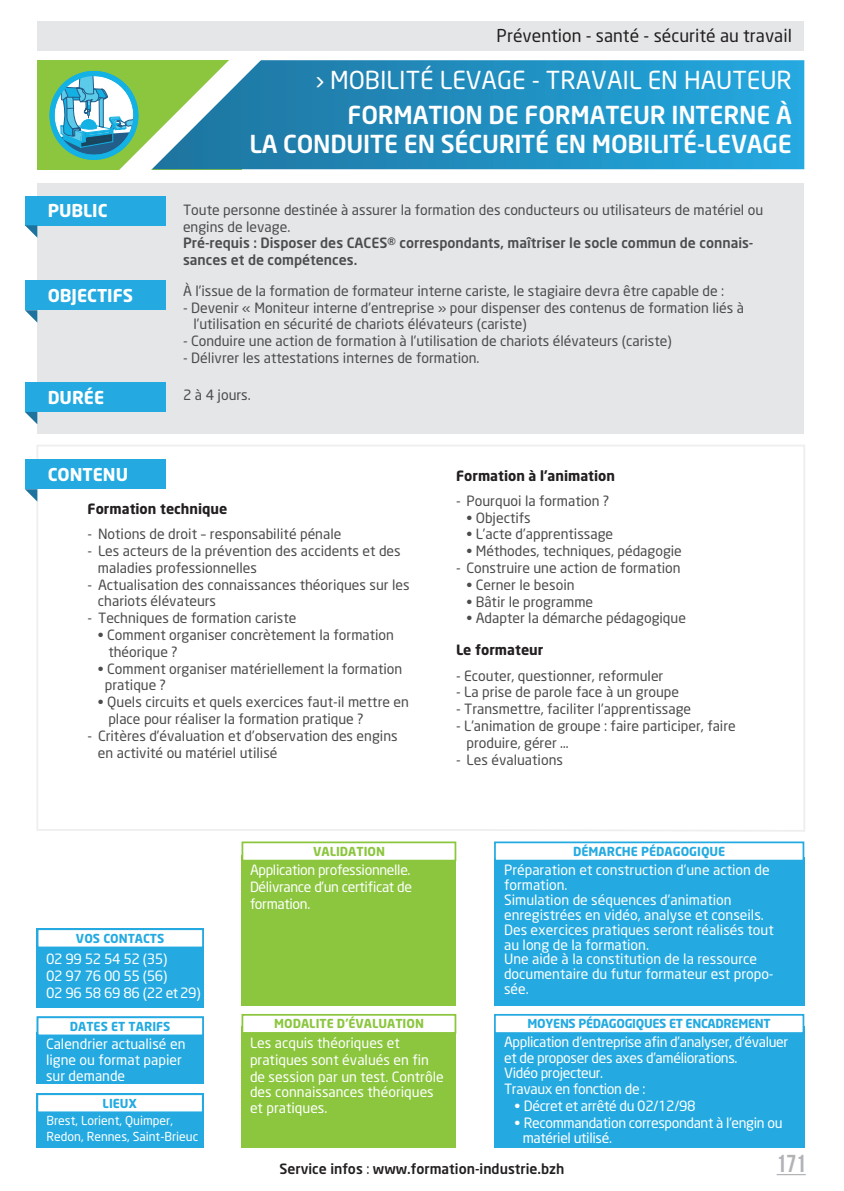
<style>
.page{position:relative;width:844px;height:1191px;background:#fff}
.page>*{position:absolute;margin:0;border:0;box-sizing:border-box;transform-origin:0 0}
.t1{font:500 24.5px "Neo Sans";letter-spacing:-.01em;color:#fff}
.t2{font:24.5px "Neo Sans";color:#fff}
.Sommaire-formation_c{font:24.5px "Bebas Neue";color:#b2b3b7}
.t3{font:17.5px "Neo Sans";color:#231f20}
.t4{font:700 17.5px "Neo Sans";color:#fff}
.Style_de_paragraphe{font:14px/16.8px "Neo Sans";color:#4b4c4d}
.Style_de_paragraphe-2{font:14px/14.9px "Neo Sans";color:#fff}
.Style_de_paragraphe-3{font:14px/16.8px "Neo Sans";letter-spacing:-.025em;color:#fff}
.t5{font:500 14px/16.8px "Neo Sans";color:#4b4c4d}
.t6{font:700 14px "Neo Sans";color:#231f20}
.t7{font:500 14px "Neo Sans";color:#231f20}
.Style_de_paragraphe-4{font:700 12.25px "Neo Sans";color:#24aae1}
.t8{font:12.25px/15.8px "Neo Sans";color:#fff}
.Style_de_paragraphe-5{font:700 12.25px "Neo Sans";letter-spacing:-.025em;color:#24aae1}
.Style_de_paragraphe-6{font:700 12.25px "Neo Sans";color:#8bc63e}
.s1{font-weight:400}
</style>
<div class="page">
<svg style="left:776px;top:1174px;width:29px;height:1px"></svg>
<svg style="left:36px;top:445px;width:769px;height:387px"></svg>
<div style="left:241px;top:855px;width:215px;height:151px;background:#8bc63e"></div>
<div style="left:241px;top:841px;width:215px;height:20px;background:#fff;border:2px solid #8bc63e"></div>
<div style="left:241px;top:1026px;width:215px;height:121px;background:#8bc63e"></div>
<div style="left:241px;top:1014px;width:215px;height:19px;background:#fff;border:2px solid #8bc63e"></div>
<div style="left:37px;top:60px;width:204px;height:109px;background:#8bc63e"></div>
<svg style="left:264px;top:60px;width:540px;height:109px;background:#2192c3"></svg>
<div style="left:37px;top:183px;width:767px;height:251px;background:#e5e6e8"></div>
<div style="left:25px;top:196px;width:140px;height:29px;background:#24aae1"></div>
<svg style="left:25px;top:225px;width:12px;height:13px"></svg>
<div style="left:25px;top:281px;width:140px;height:29px;background:#24aae1"></div>
<svg style="left:25px;top:310px;width:12px;height:12px"></svg>
<div style="left:25px;top:382px;width:140px;height:30px;background:#24aae1"></div>
<svg style="left:25px;top:412px;width:12px;height:12px"></svg>
<svg style="left:47px;top:60px;width:217px;height:110px"></svg>
<div style="left:37px;top:21px;width:767px;height:30px;background:#e5e6e8"></div>
<div style="left:25px;top:459px;width:140px;height:30px;background:#24aae1"></div>
<svg style="left:25px;top:489px;width:12px;height:12px"></svg>
<div style="left:494px;top:857px;width:310px;height:149px;background:#24aae1"></div>
<div style="left:494px;top:841px;width:310px;height:20px;background:#fff;border:2px solid #24aae1"></div>
<div style="left:494px;top:1026px;width:310px;height:121px;background:#24aae1"></div>
<div style="left:494px;top:1014px;width:310px;height:20px;background:#fff;border:2px solid #24aae1"></div>
<div style="left:36px;top:1093px;width:168px;height:54px;background:#24aae1"></div>
<div style="left:36px;top:1093px;width:168px;height:20px;background:#fff;border:2px solid #24aae1"></div>
<div style="left:37px;top:1032px;width:167px;height:51px;background:#24aae1"></div>
<div style="left:37px;top:1016px;width:167px;height:20px;background:#fff;border:2px solid #24aae1"></div>
<div style="left:37px;top:928px;width:167px;height:79px;background:#24aae1"></div>
<div style="left:37px;top:928px;width:167px;height:20px;background:#fff;border:2px solid #24aae1"></div>
<p class="t3" style="left:496px;top:25px;width:297px">Prévention - santé - sécurité au travail</p>
<p class="t2" style="left:315px;top:65px;width:478px">› MOBILITÉ LEVAGE - TRAVAIL EN HAUTEUR</p>
<p class="t4" style="left:48px;top:199px;width:61px">PUBLIC</p>
<p class="t4" style="left:48px;top:284px;width:87px">OBJECTIFS</p>
<p class="t1" style="left:347px;top:99px;width:446px">FORMATION DE FORMATEUR INTERNE À</p>
<p class="t1" style="left:249px;top:129px;width:544px">LA CONDUITE EN SÉCURITÉ EN MOBILITÉ-LEVAGE</p>
<p class="Style_de_paragraphe" style="left:183px;top:201px;width:581px">Toute personne destinée à assurer la formation des conducteurs ou utilisateurs de matériel ou engins de levage.</p>
<p class="t5" style="left:183px;top:235px;width:572px">Pré-requis : Disposer des CACES® correspondants, maîtriser le socle commun de connais&shy;sances et de compétences.</p>
<p class="Style_de_paragraphe" style="left:183px;top:282px;width:542px">À l’issue de la formation de formateur interne cariste, le stagiaire devra être capable de :</p>
<p class="Style_de_paragraphe" style="left:193px;top:299px;width:552px;text-indent:-10px">- Devenir « Moniteur interne d’entreprise » pour dispenser des contenus de formation liés à l’utilisation en sécurité de chariots élévateurs (cariste)</p>
<p class="Style_de_paragraphe" style="left:183px;top:332px;width:490px">- Conduire une action de formation à l’utilisation de chariots élévateurs (cariste)</p>
<p class="Style_de_paragraphe" style="left:183px;top:349px;width:298px">- Délivrer les attestations internes de formation.</p>
<p class="t4" style="left:48px;top:386px;width:58px">DURÉE</p>
<p class="Style_de_paragraphe" style="left:183px;top:386px;width:69px">2 à 4 jours.</p>
<p class="t4" style="left:48px;top:463px;width:82px">CONTENU</p>
<p class="t6" style="left:456px;top:466px;width:160px">Formation à l’animation</p>
<p class="Style_de_paragraphe" style="left:456px;top:492px;width:155px">- Pourquoi la formation ?</p>
<p class="Style_de_paragraphe" style="left:466px;top:509px;width:66px">• Objectifs</p>
<p class="Style_de_paragraphe" style="left:466px;top:525px;width:148px">• L’acte d’apprentissage</p>
<p class="Style_de_paragraphe" style="left:466px;top:542px;width:217px">• Méthodes, techniques, pédagogie</p>
<p class="Style_de_paragraphe" style="left:456px;top:559px;width:226px">- Construire une action de formation</p>
<p class="Style_de_paragraphe" style="left:466px;top:576px;width:110px">• Cerner le besoin</p>
<p class="Style_de_paragraphe" style="left:466px;top:593px;width:128px">• Bâtir le programme</p>
<p class="Style_de_paragraphe" style="left:466px;top:609px;width:221px">• Adapter la démarche pédagogique</p>
<p class="t6" style="left:88px;top:500px;width:141px">Formation technique</p>
<p class="Style_de_paragraphe" style="left:88px;top:525px;width:255px">- Notions de droit – responsabilité pénale</p>
<p class="Style_de_paragraphe" style="left:98px;top:542px;width:304px;text-indent:-10px">- Les acteurs de la prévention des accidents et des maladies professionnelles</p>
<p class="Style_de_paragraphe" style="left:98px;top:576px;width:313px;text-indent:-10px">- Actualisation des connaissances théoriques sur les chariots élévateurs</p>
<p class="Style_de_paragraphe" style="left:88px;top:609px;width:210px">- Techniques de formation cariste</p>
<p class="Style_de_paragraphe" style="left:108px;top:626px;width:287px;text-indent:-10px">• Comment organiser concrètement la formation théorique ?</p>
<p class="Style_de_paragraphe" style="left:105px;top:660px;width:299px;text-indent:-7px">• Comment organiser matériellement la formation pratique ?</p>
<p class="Style_de_paragraphe" style="left:108px;top:693px;width:302px;text-indent:-10px">• Quels circuits et quels exercices faut-il mettre en place pour réaliser la formation pratique ?</p>
<p class="Style_de_paragraphe" style="left:98px;top:727px;width:301px;text-indent:-10px">- Critères d’évaluation et d’observation des engins en activité ou matériel utilisé</p>
<p class="t6" style="left:456px;top:641px;width:89px">Le formateur</p>
<p class="Style_de_paragraphe" style="left:456px;top:667px;width:209px">- Ecouter, questionner, reformuler</p>
<p class="Style_de_paragraphe" style="left:456px;top:683px;width:224px">- La prise de parole face à un groupe</p>
<p class="Style_de_paragraphe" style="left:456px;top:700px;width:236px">- Transmettre, faciliter l’apprentissage</p>
<p class="Style_de_paragraphe" style="left:466px;top:717px;width:271px;text-indent:-10px">- L’animation de groupe : faire participer, faire produire, gérer …</p>
<p class="Style_de_paragraphe" style="left:456px;top:751px;width:108px">- Les évaluations</p>
<p class="Style_de_paragraphe-4" style="left:76px;top:930px;width:90px">VOS CONTACTS</p>
<p class="Style_de_paragraphe-3" style="left:46px;top:950px;width:123px">02 99 52 54 52 (35)</p>
<p class="Style_de_paragraphe-3" style="left:46px;top:967px;width:156px">02 97 76 00 55 (56)<br>02 96 58 69 86 (22 et 29)</p>
<p class="Style_de_paragraphe-4" style="left:70px;top:1018px;width:102px">DATES ET TARIFS</p>
<p class="Style_de_paragraphe-2" style="left:46px;top:1036px;width:141px;line-height:15.8px">Calendrier actualisé en ligne ou format papier sur demande</p>
<p class="t8" style="left:47px;top:1112px;width:153px">Brest, Lorient, Quimper,<br>Redon, Rennes, Saint-Brieuc</p>
<p class="Style_de_paragraphe-4" style="left:103px;top:1095px;width:36px">LIEUX</p>
<p class="Style_de_paragraphe-6" style="left:313px;top:843px;width:73px">VALIDATION</p>
<p class="Style_de_paragraphe-3" style="left:250px;top:861px;width:162px">Application professionnelle.</p>
<p class="Style_de_paragraphe-3" style="left:250px;top:878px;width:163px">Délivrance d’un certificat de formation.</p>
<p class="Style_de_paragraphe-6" style="left:274px;top:1016px;width:151px">MODALITE D’ÉVALUATION</p>
<p class="Style_de_paragraphe-2" style="left:250px;top:1034px;width:195px;line-height:16.3px">Les acquis théoriques et pratiques sont évalués en fin de session par un test. Contrôle des connaissances théoriques et pratiques.</p>
<p class="Style_de_paragraphe-4" style="left:573px;top:843px;width:154px">DÉMARCHE PÉDAGOGIQUE</p>
<p class="Style_de_paragraphe-2" style="left:504px;top:862px;width:267px">Préparation et construction d’une action de formation.</p>
<p class="Style_de_paragraphe-2" style="left:504px;top:892px;width:261px">Simulation de séquences d’animation enregistrées en vidéo, analyse et conseils.</p>
<p class="Style_de_paragraphe-2" style="left:504px;top:922px;width:271px">Des exercices pratiques seront réalisés tout au long de la formation.</p>
<p class="Style_de_paragraphe-2" style="left:504px;top:951px;width:271px">Une aide à la constitution de la ressource documentaire du futur formateur est propo&shy;sée.</p>
<p class="Style_de_paragraphe-5" style="left:527px;top:1016px;width:244px">MOYENS PÉDAGOGIQUES ET ENCADREMENT</p>
<p class="Style_de_paragraphe-3" style="left:504px;top:1033px;width:285px;line-height:15.8px">Application d’entreprise afin d’analyser, d’évaluer et de proposer des axes d’améliorations.</p>
<p class="Style_de_paragraphe-3" style="left:504px;top:1064px;width:101px">Vidéo projecteur.</p>
<p class="Style_de_paragraphe-3" style="left:504px;top:1080px;width:143px">Travaux en fonction de :</p>
<p class="Style_de_paragraphe-3" style="left:514px;top:1097px;width:183px">• Décret et arrêté du 02/12/98</p>
<p class="Style_de_paragraphe-3" style="left:522px;top:1114px;width:261px;line-height:15.8px;text-indent:-8px">• Recommandation correspondant à l’engin ou matériel utilisé.</p>
<p class="t7" style="left:279px;top:1160px;width:286px">Service infos <span class="s1">:</span> www.formation-industrie.bzh</p>
<p class="Sommaire-formation_c" style="left:776px;top:1150px;width:31px">171</p>
</div>
